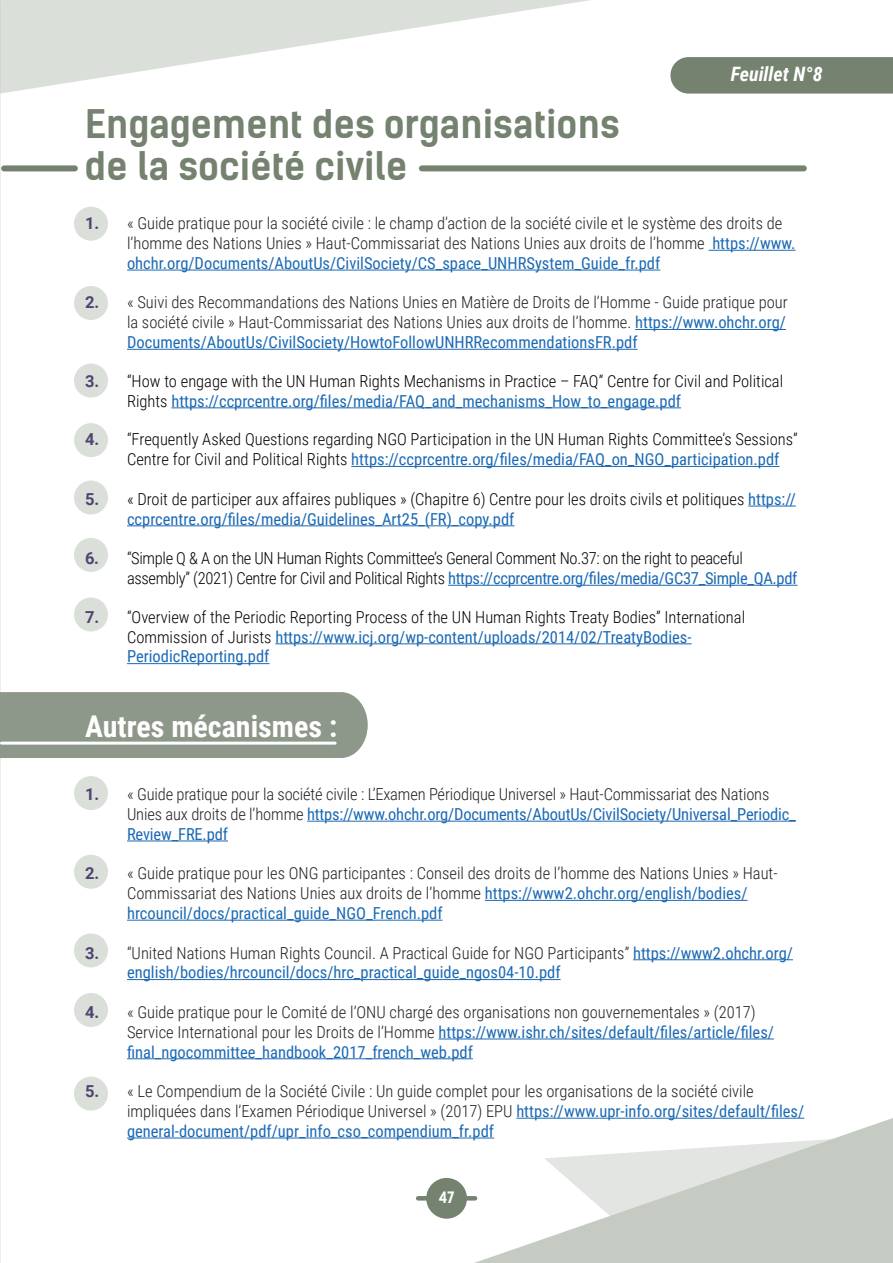
<style>
.page{position:relative;width:893px;height:1263px;background:#fff}
.page>*{position:absolute;margin:0;border:0;box-sizing:border-box;transform-origin:0 0}
.t1{font:700 37.5px/41.5px "Kelson Sans";color:#74826f}
.t2{font:700 30px "Roboto Condensed";color:#fff}
.t3{font:italic 700 19.8px "Roboto Condensed";color:#fff}
.t4{font:300 16.5px/19.8px "Roboto Condensed";color:#231f20}
.t5{font:300 16.5px/19.8px "Roboto Condensed";color:#000001}
.t6{font:300 16.5px/19.8px "Roboto Condensed";letter-spacing:-.02em;color:#000001}
.t7{font:16.5px/19.8px "Roboto Condensed";color:#1b69b4}
.t8{font:700 15px "Kelson Sans";color:#fff}
.s1{font-family:"Roboto";font-weight:700;color:#4d4571}
.s2{font-weight:400;color:#1b69b4}
.s3{font-weight:300;color:#231f20}
</style>
<div class="page">
<div style="left:74px;top:207px;width:34px;height:34px;background:#dbdfd9;border-radius:50%"></div>
<div style="left:74px;top:286px;width:34px;height:34px;background:#dbdfd9;border-radius:50%"></div>
<div style="left:74px;top:364px;width:34px;height:34px;background:#dbdfd9;border-radius:50%"></div>
<div style="left:74px;top:423px;width:34px;height:34px;background:#dbdfd9;border-radius:50%"></div>
<div style="left:74px;top:480px;width:34px;height:34px;background:#dbdfd9;border-radius:50%"></div>
<div style="left:74px;top:538px;width:34px;height:34px;background:#dbdfd9;border-radius:50%"></div>
<div style="left:74px;top:597px;width:34px;height:34px;background:#dbdfd9;border-radius:50%"></div>
<div style="left:74px;top:776px;width:34px;height:34px;background:#dbdfd9;border-radius:50%"></div>
<div style="left:74px;top:1076px;width:34px;height:34px;background:#dbdfd9;border-radius:50%"></div>
<div style="left:74px;top:993px;width:34px;height:34px;background:#dbdfd9;border-radius:50%"></div>
<div style="left:74px;top:933px;width:34px;height:34px;background:#dbdfd9;border-radius:50%"></div>
<div style="left:74px;top:855px;width:34px;height:34px;background:#dbdfd9;border-radius:50%"></div>
<svg style="left:412px;top:1117px;width:481px;height:146px"></svg>
<svg style="left:0;top:0;width:590px;height:94px"></svg>
<div style="left:4px;top:165px;width:71px;height:6px;background:#74816f"></div>
<div style="left:422px;top:165px;width:382px;height:6px;background:#74826f"></div>
<div style="left:0;top:692px;width:368px;height:66px;background:#8e988a"></div>
<hr style="left:2px;top:742px;width:333px;height:3px;background:#fff">
<div style="left:426px;top:1178px;width:41px;height:41px;background:#74826f;border-radius:50%"></div>
<hr style="left:418px;top:1196px;width:57px;height:4px;background:#74826f">
<svg style="left:670px;top:57px;width:223px;height:37px;background:#788673"></svg>
<hr style="left:709px;top:250px;width:86px;height:1px;background:#1b69b4">
<hr style="left:127px;top:270px;width:533px;height:1px;background:#1b69b4">
<hr style="left:635px;top:329px;width:151px;height:1px;background:#1b69b4">
<hr style="left:127px;top:349px;width:511px;height:1px;background:#1b69b4">
<hr style="left:171px;top:407px;width:510px;height:1px;background:#1b69b4">
<hr style="left:351px;top:466px;width:428px;height:1px;background:#1b69b4">
<hr style="left:748px;top:506px;width:48px;height:1px;background:#1b69b4">
<hr style="left:127px;top:525px;width:387px;height:1px;background:#1b69b4">
<hr style="left:448px;top:585px;width:349px;height:1px;background:#1b69b4">
<hr style="left:275px;top:643px;width:417px;height:1px;background:#1b69b4">
<hr style="left:127px;top:663px;width:142px;height:1px;background:#1b69b4">
<hr style="left:307px;top:821px;width:489px;height:1px;background:#1b69b4">
<hr style="left:127px;top:840px;width:101px;height:1px;background:#1b69b4">
<hr style="left:485px;top:900px;width:262px;height:1px;background:#1b69b4">
<hr style="left:127px;top:920px;width:316px;height:1px;background:#1b69b4">
<hr style="left:633px;top:959px;width:160px;height:1px;background:#1b69b4">
<hr style="left:127px;top:979px;width:434px;height:1px;background:#1b69b4">
<hr style="left:438px;top:1038px;width:336px;height:1px;background:#1b69b4">
<hr style="left:127px;top:1058px;width:346px;height:1px;background:#1b69b4">
<hr style="left:516px;top:1118px;width:288px;height:1px;background:#1b69b4">
<hr style="left:127px;top:1137px;width:367px;height:1px;background:#1b69b4">
<h1 class="t1" style="left:85px;top:103px;width:536px">Engagement des organisations de la société civile</h1>
<p class="t3" style="left:731px;top:60px;width:93px">Feuillet N°8</p>
<p class="t4" style="left:127px;top:213px;width:670px;text-indent:-42px"><span class="s1">1.</span> « Guide pratique pour la société civile : le champ d’action de la société civile et le système des droits de l’homme des Nations Unies » Haut-Commissariat des Nations Unies aux droits de l’homme <span class="s2">https://www. ohchr.org/Documents/AboutUs/CivilSociety/CS_space_UNHRSystem_Guide_fr.pdf</span></p>
<p class="t4" style="left:127px;top:292px;width:662px;text-align:justify;text-indent:-42px"><span class="s1">2.</span> « Suivi des Recommandations des Nations Unies en Matière de Droits de l’Homme - Guide pratique pour la société civile » Haut-Commissariat des Nations Unies aux droits de l’homme. <span class="s2">https://www.ohchr.org/ Documents/AboutUs/CivilSociety/HowtoFollowUNHRRecommendationsFR.pdf</span></p>
<p class="t5" style="left:127px;top:370px;width:658px;text-indent:-42px"><span class="s1">3.</span> “How to engage with the UN Human Rights Mechanisms in Practice – FAQ” Centre for Civil and Political<br>Rights <span class="s2">https://ccprcentre.org/files/media/FAQ_and_mechanisms_How_to_engage.pdf</span></p>
<p class="t5" style="left:127px;top:429px;width:672px;text-indent:-42px"><span class="s1">4.</span> “Frequently Asked Questions regarding NGO Participation in the UN Human Rights Committee’s Sessions”<br>Centre for Civil and Political Rights <span class="s2">https://ccprcentre.org/files/media/FAQ_on_NGO_participation.pdf</span></p>
<p class="t5" style="left:127px;top:488px;width:670px;text-indent:-42px"><span class="s1">5.</span> « Droit de participer aux affaires publiques » (Chapitre 6) Centre pour les droits civils et politiques <span class="s2">https:// ccprcentre.org/files/media/Guidelines_Art25_(FR)_copy.pdf</span></p>
<p class="t6" style="left:127px;top:548px;width:672px;text-indent:-42px"><span class="s1">6.</span> “Simple Q &amp; A on the UN Human Rights Committee’s General Comment No.37: on the right to peaceful assembly” (2021) Centre for Civil and Political Rights <span class="s2">https://ccprcentre.org/files/media/GC37_Simple_QA.pdf</span></p>
<p class="t5" style="left:127px;top:606px;width:620px;text-indent:-42px"><span class="s1">7.</span> “Overview of the Periodic Reporting Process of the UN Human Rights Treaty Bodies” International<br>Commission of Jurists <span class="s2">https://www.icj.org/wp-content/uploads/2014/02/TreatyBodies-<br>PeriodicReporting.pdf</span></p>
<h2 class="t2" style="left:85px;top:705px;width:254px">Autres mécanismes :</h2>
<p class="t4" style="left:127px;top:784px;width:670px;text-indent:-42px"><span class="s1">1.</span> « Guide pratique pour la société civile : L’Examen Périodique Universel » Haut-Commissariat des Nations<br>Unies aux droits de l’homme <span class="s2">https://www.ohchr.org/Documents/AboutUs/CivilSociety/Universal_Periodic_<br>Review_FRE.pdf</span></p>
<p class="t4" style="left:127px;top:863px;width:652px;text-indent:-42px"><span class="s1">2.</span> « Guide pratique pour les ONG participantes : Conseil des droits de l’homme des Nations Unies » Haut-<br>Commissariat des Nations Unies aux droits de l’homme <span class="s2">https://www2.ohchr.org/english/bodies/ hrcouncil/docs/practical_guide_NGO_French.pdf</span></p>
<p class="t7" style="left:127px;top:942px;width:667px;text-indent:-42px"><span class="s1">3.</span> <span class="s3">“United Nations Human Rights Council. A Practical Guide for NGO Participants”</span> https://www2.ohchr.org/ english/bodies/hrcouncil/docs/hrc_practical_guide_ngos04-10.pdf</p>
<p class="t4" style="left:127px;top:1001px;width:648px;text-indent:-42px"><span class="s1">4.</span> « Guide pratique pour le Comité de l’ONU chargé des organisations non gouvernementales » (2017)<br>Service International pour les Droits de l’Homme <span class="s2">https://www.ishr.ch/sites/default/files/article/files/ final_ngocommittee_handbook_2017_french_web.pdf</span></p>
<p class="t4" style="left:127px;top:1081px;width:679px;text-indent:-42px"><span class="s1">5.</span> « Le Compendium de la Société Civile : Un guide complet pour les organisations de la société civile impliquées dans l’Examen Périodique Universel » (2017) EPU <span class="s2">https://www.upr-info.org/sites/default/files/ general-document/pdf/upr_info_cso_compendium_fr.pdf</span></p>
<p class="t8" style="left:439px;top:1188px;width:17px">47</p>
</div>
